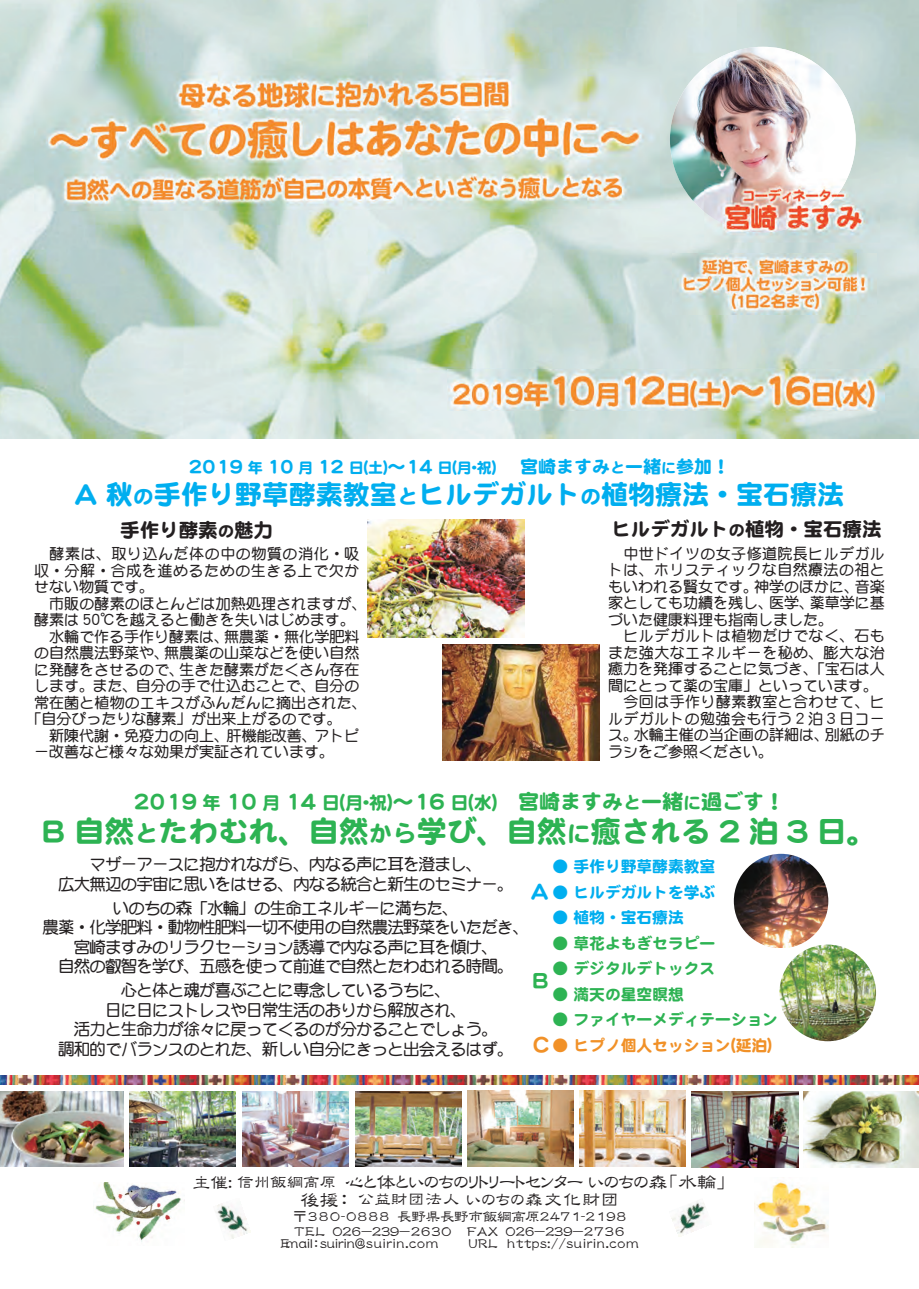
<style>
.page{position:relative;width:919px;height:1289px;background:#fff}
.page>*{position:absolute;margin:0;border:0;box-sizing:border-box;transform-origin:0 0}
.t1{font:30px "DF Maru Gothic SB WINP RKSJ H";color:#2db353}
.t2{font:27px "DF Maru Gothic SB WINP RKSJ H";color:#00aeef}
.t3{font:21px "DF Maru Gothic SB WINP RKSJ H";color:#2db353}
.t4{font:21px "DF Maru Gothic SB WINP RKSJ H";color:#00aeef}
.t5{font:21px "DF Maru Gothic SB WINP RKSJ H";color:#f19128}
.t6{font:19.5px "DF Lei Sho SB WING RKSJ H";color:#231f20}
.t7{font:19.5px "DF Maru Gothic SB WINP RKSJ H";color:#231f20}
.t8{font:18px "DF Lei Sho SB WING RKSJ H";letter-spacing:.05em;color:#231f20}
.t9{font:18px "DF Maru Gothic SB WINP RKSJ H";color:#00aeef}
.t10{font:16.5px/19.5px "DF Maru Gothic Bd WINP RKSJ H";letter-spacing:-.05em;color:#231f20;text-align:center}
.t11{font:15.75px "DF Maru Gothic SB WINP RKSJ H";color:#2db353}
.t12{font:15.75px "DF Maru Gothic SB WINP RKSJ H";color:#00aeef}
.t13{font:15.75px "DF Maru Gothic SB WINP RKSJ H";color:#f19128}
.t14{font:15px/16.5px "DF Maru Gothic Bd WINP RKSJ H";color:#231f20;text-align:justify}
.t15{font:15px/15px "DF Lei Sho SB WING RKSJ H";color:#231f20}
.t16{font:15px "DF Maru Gothic Bd WINP RKSJ H";letter-spacing:.03em;color:#231f20}
.t17{font:15px "DF Maru Gothic SB WINP RKSJ H";color:#00aeef}
.t18{font:15px "DF Lei Sho SB WING RKSJ H";letter-spacing:.05em;color:#231f20}
.t19{font:15px "DF Maru Gothic Bd WINP RKSJ H";letter-spacing:.025em;color:#231f20}
.s1{font-size:18px}
.s2{font-size:15px}
.s3{font-size:21px}
.s4{font-size:16.5px}
.s5{font-size:24px}
.s6{font-size:19.5px}
</style>
<div class="page">
<img style="left:0;top:0;width:918px;height:438px">
<img style="left:0;top:1075px;width:254px;height:9px">
<img style="left:254px;top:1075px;width:269px;height:9px">
<img style="left:523px;top:1075px;width:134px;height:9px">
<img style="left:657px;top:1075px;width:261px;height:9px">
<img style="left:671px;top:1201px;width:35px;height:35px">
<img style="left:129px;top:1091px;width:107px;height:74px">
<img style="left:355px;top:1091px;width:106px;height:75px">
<img style="left:467px;top:1090px;width:106px;height:76px">
<img style="left:242px;top:1091px;width:107px;height:75px">
<img style="left:1px;top:1091px;width:122px;height:75px">
<img style="left:579px;top:1090px;width:106px;height:76px">
<img style="left:692px;top:1091px;width:106px;height:76px">
<img style="left:803px;top:1091px;width:115px;height:76px">
<img style="left:215px;top:1203px;width:35px;height:36px">
<img style="left:95px;top:1182px;width:86px;height:60px">
<img style="left:754px;top:1180px;width:74px;height:67px">
<img style="left:447px;top:370px;width:437px;height:41px">
<img style="left:672px;top:253px;width:204px;height:62px">
<img style="left:368px;top:520px;width:156px;height:117px">
<img style="left:442px;top:644px;width:157px;height:116px">
<img style="left:34px;top:68px;width:626px;height:143px">
<img style="left:670px;top:47px;width:185px;height:185px;border-radius:50%">
<img style="left:704px;top:179px;width:175px;height:63px">
<img style="left:704px;top:179px;width:143px;height:53px">
<img style="left:779px;top:944px;width:97px;height:97px;border-radius:50%">
<img style="left:733px;top:853px;width:95px;height:94px;border-radius:50%">
<p class="t17" style="left:189px;top:460px;width:309px"><span class="s1">2019</span> 年 <span class="s1">10</span> 月 <span class="s1">12</span> 日(土)<span class="s1">～14</span> 日(月･祝)</p>
<p class="t9" style="left:520px;top:457px;width:211px">宮崎ますみ<span class="s2">と</span>一緒<span class="s2">に</span>参加！</p>
<h2 class="t2" style="left:75px;top:481px;width:771px">A 秋<span class="s3">の</span>手作り野草酵素教室<span class="s3">と</span>ヒルデガルト<span class="s3">の</span>植物療法・宝石療法</h2>
<h3 class="t7" style="left:611px;top:519px;width:271px">ヒルデガルト<span class="s4">の</span>植物・宝石療法</h3>
<p class="t14" style="left:608px;top:545px;width:278px;text-indent:15px">中世ドイツの女子修道院長ヒルデガルトは、ホリスティックな自然療法の祖ともいわれる賢女です。神学のほかに、音楽家としても功績を残し、医学、薬草学に基づいた健康料理も指南しました。</p>
<p class="t16" style="left:623px;top:628px;width:263px">ヒルデガルトは植物だけでなく、石も</p>
<p class="t16" style="left:608px;top:644px;width:278px">また強大なエネルギーを秘め、膨大な治</p>
<p class="t14" style="left:608px;top:660px;width:278px">癒力を発揮することに気づき、「宝石は人</p>
<p class="t14" style="left:608px;top:677px;width:272px">間にとって薬の宝庫」といっています。</p>
<p class="t16" style="left:623px;top:694px;width:263px">今回は手作り酵素教室と合わせて、ヒ</p>
<p class="t19" style="left:608px;top:710px;width:278px">ルデガルトの勉強会も行う 2 泊 3 日コー</p>
<p class="t14" style="left:608px;top:726px;width:278px">ス。水輪主催の当企画の詳細は、別紙のチ</p>
<p class="t14" style="left:608px;top:743px;width:167px">ラシをご参照ください。</p>
<h3 class="t7" style="left:120px;top:520px;width:154px">手作り酵素<span class="s4">の</span>魅力</h3>
<p class="t14" style="left:34px;top:545px;width:327px;text-indent:16px">酵素は、取り込んだ体の中の物質の消化・吸収・分解・合成を進めるための生きる上で欠かせない物質です。</p>
<p class="t14" style="left:49px;top:595px;width:319px">市販の酵素のほとんどは加熱処理されますが、</p>
<p class="t14" style="left:34px;top:611px;width:322px">酵素は 50℃を越えると働きを失いはじめます。</p>
<p class="t14" style="left:49px;top:628px;width:312px">水輪で作る手作り酵素は、無農薬・無化学肥料</p>
<p class="t14" style="left:34px;top:644px;width:327px">の自然農法野菜や、無農薬の山菜などを使い自然</p>
<p class="t14" style="left:34px;top:661px;width:327px">に発酵をさせるので、生きた酵素がたくさん存在</p>
<p class="t14" style="left:34px;top:677px;width:327px">します。また、自分の手で仕込むことで、自分の</p>
<p class="t14" style="left:34px;top:694px;width:334px">常在菌と植物のエキスがふんだんに摘出された、</p>
<p class="t14" style="left:27px;top:710px;width:317px">「自分ぴったりな酵素」が出来上がるのです。</p>
<p class="t14" style="left:49px;top:727px;width:312px">新陳代謝・免疫力の向上、肝機能改善、アトピ</p>
<p class="t14" style="left:34px;top:743px;width:302px">ー改善など様々な効果が実証されています。</p>
<h3 class="t3" style="left:134px;top:790px;width:653px">2019 <span class="s1">年</span> 10 <span class="s1">月</span> 14 <span class="s1">日(月･祝)</span>～16 <span class="s1">日(水)</span> 宮崎ますみ<span class="s1">と</span>一緒<span class="s1">に</span>過ごす！</h3>
<h1 class="t1" style="left:43px;top:816px;width:835px">B 自然<span class="s5">と</span>たわむれ、自然<span class="s5">から</span>学び、自然<span class="s5">に</span>癒される 2 泊 3 日。</h1>
<p class="t10" style="left:58px;top:854px;width:457px">マザーアースに抱かれながら、内なる声に耳を澄まし、<br>広大無辺の宇宙に思いをはせる、内なる統合と新生のセミナー。</p>
<p class="t10" style="left:42px;top:897px;width:488px">いのちの森「水輪」の生命エネルギーに満ちた、<br>農薬・化学肥料・動物性肥料一切不使用の自然農法野菜をいただき、宮崎ますみのリラクセーション誘導で内なる声に耳を傾け、<br>自然の叡智を学び、五感を使って前進で自然とたわむれる時間。</p>
<p class="t10" style="left:58px;top:980px;width:457px">心と体と魂が喜ぶことに専念しているうちに、<br>日に日にストレスや日常生活のおりから解放され、<br>活力と生命力が徐々に戻ってくるのが分かることでしょう。<br>調和的でバランスのとれた、新しい自分にきっと出会えるはず。</p>
<p class="t12" style="left:552px;top:858px;width:164px">● 手作り野草酵素教室</p>
<p class="t12" style="left:552px;top:884px;width:164px">● ヒルデガルトを学ぶ</p>
<p class="t12" style="left:552px;top:909px;width:133px">● 植物・宝石療法</p>
<p class="t11" style="left:552px;top:935px;width:164px">● 草花よもぎセラピー</p>
<p class="t11" style="left:552px;top:960px;width:164px">● デジタルデトックス</p>
<p class="t11" style="left:552px;top:986px;width:133px">● 満天の星空瞑想</p>
<p class="t11" style="left:552px;top:1011px;width:227px">● ファイヤーメディテーション</p>
<p class="t13" style="left:552px;top:1037px;width:221px">● ヒプノ個人セッション(延泊)</p>
<h3 class="t4" style="left:529px;top:880px;width:23px">Ａ</h3>
<h3 class="t3" style="left:530px;top:969px;width:23px">Ｂ</h3>
<h3 class="t5" style="left:530px;top:1033px;width:23px">Ｃ</h3>
<h3 class="t6" style="left:192px;top:1172px;width:535px"><span class="s1">主催:</span> <span class="s4">信州飯綱高原</span>心と体といのちのリトリートセンターいのちの森「水輪」</h3>
<p class="t8" style="left:300px;top:1190px;width:320px"><span class="s6">後援</span><span class="s3">：</span><span class="s4">公益財団法人</span>いのちの森文化財団</p>
<p class="t15" style="left:292px;top:1209px;width:335px">〒380-0888 長野県長野市飯綱高原2471-2198<br>ＴＥＬ０２６－２３９－2630 ＦＡＸ０２６－２３９－2736</p>
<p class="t15" style="left:280px;top:1236px;width:160px">Eｍａｉｌ：suirin@suirin.com</p>
<p class="t18" style="left:468px;top:1236px;width:172px">URL https://suirin.com</p>
</div>
